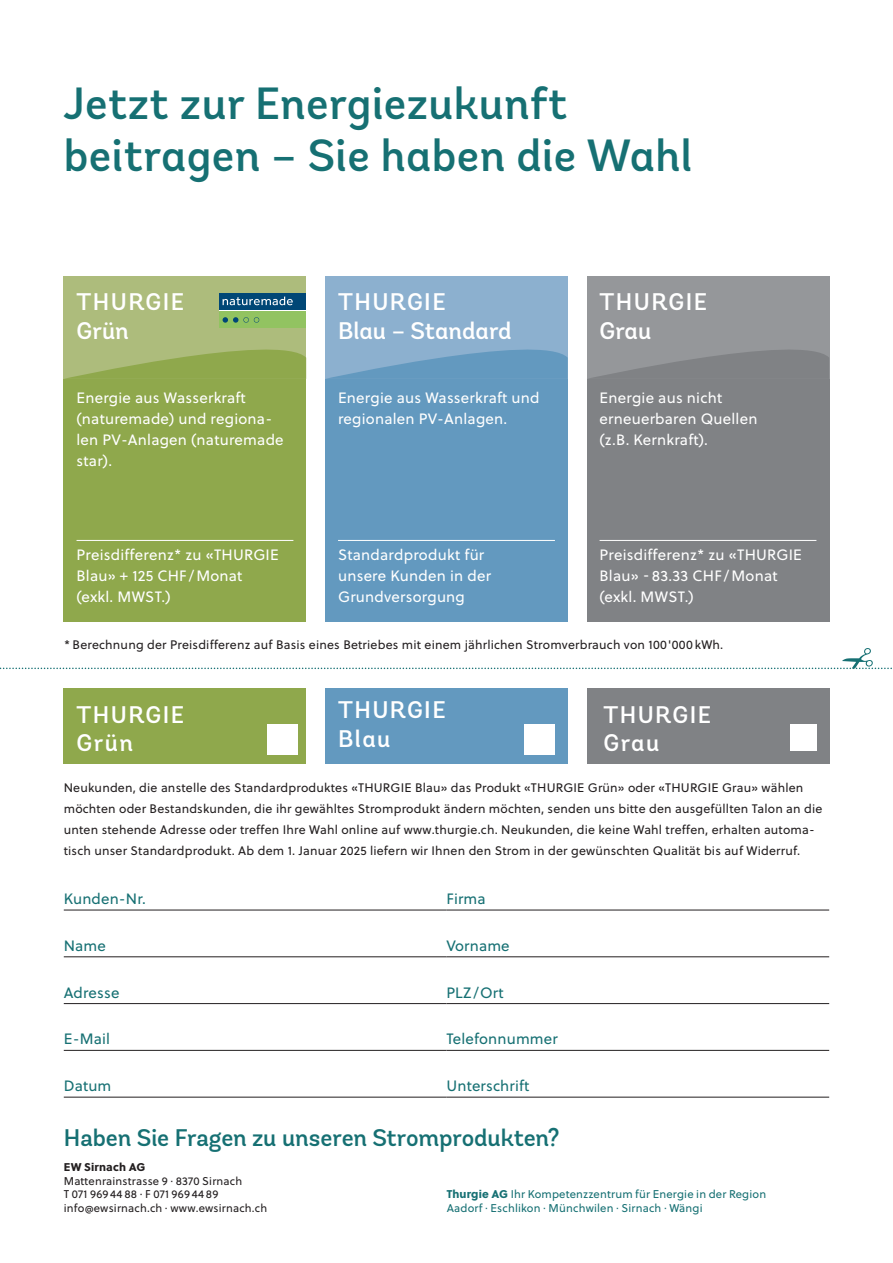
<style>
.page{position:relative;width:893px;height:1263px;background:#fff}
.page>*{position:absolute;margin:0;border:0;box-sizing:border-box;transform-origin:0 0}
.Titel_blau{font:500 45px/52.5px "Andes";letter-spacing:.01em;color:#167073}
.t1{font:500 24px "Andes";letter-spacing:.06em;color:#fff}
.Call_to_action_U4{font:500 24px "Andes";letter-spacing:-.01em;color:#167073}
.t2{font:500 24px "Andes";color:#fff}
.Lauftext_weiss{font:15px/21px "Soleil";letter-spacing:.015em;color:#fff}
.Tabelle_8_25Pt_Schwarz{font:15px "Soleil";letter-spacing:.01em;color:#167073}
.Lauftext_schwarz{font:12.3px/21px "Soleil";letter-spacing:.015em;color:#231f20}
.Fuss_grün{font:11.25px/13.5px "Soleil";letter-spacing:.015em;color:#167073}
.Fuss_schwarz{font:11.25px "Soleil";letter-spacing:.015em;color:#231f20}
.Fuss_schwarz-2{font:11.25px "Soleil Xb";letter-spacing:.015em;color:#231f20}
.s1{font-family:"Soleil Xb"}
</style>
<div class="page">
<div style="left:325px;top:276px;width:243px;height:116px;background:#8cb0cf"></div>
<div style="left:64px;top:276px;width:242px;height:116px;background:#adbc7c"></div>
<div style="left:587px;top:276px;width:242px;height:116px;background:#95979a"></div>
<div style="left:64px;top:689px;width:242px;height:75px;background:#8fa84c"></div>
<div style="left:587px;top:688px;width:243px;height:76px;background:#808285"></div>
<svg style="left:0;top:648px;width:892px;height:21px"></svg>
<div style="left:325px;top:688px;width:243px;height:76px;background:#6399bf"></div>
<div style="left:267px;top:725px;width:30px;height:30px;background:#fff"></div>
<div style="left:790px;top:725px;width:26px;height:26px;background:#fff"></div>
<div style="left:525px;top:725px;width:30px;height:30px;background:#fff"></div>
<div style="left:64px;top:379px;width:242px;height:242px;background:#8fa84c"></div>
<div style="left:325px;top:379px;width:243px;height:242px;background:#6399bf"></div>
<div style="left:587px;top:379px;width:242px;height:242px;background:#808285"></div>
<svg style="left:65px;top:349px;width:241px;height:30px"></svg>
<svg style="left:326px;top:349px;width:242px;height:30px"></svg>
<svg style="left:589px;top:350px;width:240px;height:29px"></svg>
<hr style="left:77px;top:540px;width:216px;height:1px;background:#fff">
<hr style="left:338px;top:540px;width:217px;height:1px;background:#fff">
<hr style="left:600px;top:540px;width:216px;height:1px;background:#fff">
<div style="left:219px;top:293px;width:87px;height:35px;background:linear-gradient(to right,#92c361,#92c361)"></div>
<div style="left:219px;top:294px;width:87px;height:16px;background:#004776"></div>
<div style="left:219px;top:312px;width:87px;height:16px;background:#92c361"></div>
<svg style="left:223px;top:317px;width:36px;height:6px"></svg>
<svg style="left:223px;top:296px;width:70px;height:9px"></svg>
<hr style="left:64px;top:910px;width:382px;height:1px;background:#231f20">
<hr style="left:446px;top:910px;width:383px;height:1px;background:#231f20">
<hr style="left:64px;top:956px;width:382px;height:1px;background:#231f20">
<hr style="left:446px;top:956px;width:383px;height:1px;background:#231f20">
<hr style="left:64px;top:1003px;width:382px;height:1px;background:#231f20">
<hr style="left:446px;top:1003px;width:383px;height:1px;background:#231f20">
<hr style="left:64px;top:1050px;width:382px;height:1px;background:#231f20">
<hr style="left:446px;top:1050px;width:383px;height:1px;background:#231f20">
<hr style="left:64px;top:1097px;width:382px;height:1px;background:#231f20">
<hr style="left:446px;top:1097px;width:383px;height:1px;background:#231f20">
<p class="Titel_blau" style="left:64px;top:78px;width:630px">Jetzt zur Energiezukunft beitragen – Sie haben die Wahl</p>
<p class="t1" style="left:77px;top:287px;width:109px">THURGIE</p>
<p class="t1" style="left:77px;top:316px;width:54px">Grün</p>
<p class="Lauftext_weiss" style="left:77px;top:387px;width:209px">Energie aus Wasserkraft (naturemade) und regiona&shy;len PV-Anlagen (naturemade star).</p>
<p class="t1" style="left:338px;top:287px;width:109px">THURGIE</p>
<p class="t2" style="left:338px;top:316px;width:175px">Blau – Standard</p>
<p class="Lauftext_weiss" style="left:338px;top:387px;width:203px">Energie aus Wasserkraft und regionalen PV-Anlagen.</p>
<p class="t1" style="left:600px;top:287px;width:109px">THURGIE</p>
<p class="t1" style="left:600px;top:316px;width:53px">Grau</p>
<p class="Lauftext_weiss" style="left:600px;top:387px;width:124px">Energie aus nicht</p>
<p class="Lauftext_weiss" style="left:600px;top:408px;width:159px">erneuerbaren Quellen</p>
<p class="Lauftext_weiss" style="left:600px;top:429px;width:110px">(z.B. Kernkraft).</p>
<p class="Lauftext_weiss" style="left:600px;top:544px;width:204px">Preisdifferenz* zu «THURGIE<br>Blau» -83.33 CHF /Monat</p>
<p class="Lauftext_weiss" style="left:600px;top:586px;width:96px">(exkl. MWST.)</p>
<p class="Lauftext_schwarz" style="left:64px;top:634px;width:661px">* Berechnung der Preisdifferenz auf Basis eines Betriebes mit einem jährlichen Stromverbrauch von 100'000 kWh.</p>
<p class="Lauftext_weiss" style="left:77px;top:544px;width:204px">Preisdifferenz* zu «THURGIE<br>Blau» + 125 CHF /Monat</p>
<p class="Lauftext_weiss" style="left:77px;top:586px;width:96px">(exkl. MWST.)</p>
<p class="Lauftext_weiss" style="left:338px;top:544px;width:148px">Standardprodukt für</p>
<p class="Lauftext_weiss" style="left:338px;top:565px;width:154px">unsere Kunden in der</p>
<p class="Lauftext_weiss" style="left:338px;top:586px;width:128px">Grundversorgung</p>
<p class="t1" style="left:338px;top:695px;width:109px">THURGIE</p>
<p class="t1" style="left:338px;top:724px;width:54px">Blau</p>
<p class="Lauftext_schwarz" style="left:64px;top:776px;width:760px">Neukunden, die anstelle des Standardproduktes «THURGIE Blau» das Produkt «THURGIE Grün» oder «THURGIE Grau» wählen möchten oder Bestandskunden, die ihr gewähltes Stromprodukt ändern möchten, senden uns bitte den ausgefüllten Talon an die unten stehende Adresse oder treffen Ihre Wahl online auf www.thurgie.ch. Neukunden, die keine Wahl treffen, erhalten automa&shy;tisch unser Standardprodukt. Ab dem 1. Januar 2025 liefern wir Ihnen den Strom in der gewünschten Qualität bis auf Widerruf.</p>
<p class="t1" style="left:603px;top:699px;width:109px">THURGIE</p>
<p class="t1" style="left:603px;top:728px;width:58px">Grau</p>
<p class="t1" style="left:77px;top:700px;width:109px">THURGIE</p>
<p class="t1" style="left:77px;top:728px;width:58px">Grün</p>
<p class="Tabelle_8_25Pt_Schwarz" style="left:64px;top:888px;width:84px">Kunden-Nr.</p>
<p class="Tabelle_8_25Pt_Schwarz" style="left:446px;top:888px;width:41px">Firma</p>
<p class="Tabelle_8_25Pt_Schwarz" style="left:64px;top:934px;width:44px">Name</p>
<p class="Tabelle_8_25Pt_Schwarz" style="left:446px;top:934px;width:65px">Vorname</p>
<p class="Tabelle_8_25Pt_Schwarz" style="left:64px;top:981px;width:57px">Adresse</p>
<p class="Tabelle_8_25Pt_Schwarz" style="left:446px;top:981px;width:59px">PLZ / Ort</p>
<p class="Tabelle_8_25Pt_Schwarz" style="left:64px;top:1028px;width:48px">E-Mail</p>
<p class="Tabelle_8_25Pt_Schwarz" style="left:446px;top:1028px;width:113px">Telefonnummer</p>
<p class="Tabelle_8_25Pt_Schwarz" style="left:64px;top:1075px;width:49px">Datum</p>
<p class="Tabelle_8_25Pt_Schwarz" style="left:446px;top:1075px;width:84px">Unterschrift</p>
<p class="Call_to_action_U4" style="left:64px;top:1123px;width:497px">Haben Sie Fragen zu unseren Stromprodukten?</p>
<p class="Fuss_schwarz-2" style="left:64px;top:1158px;width:83px">EW Sirnach AG</p>
<p class="Fuss_schwarz" style="left:64px;top:1173px;width:180px">Mattenrainstrasse 9 · 8370 Sirnach</p>
<p class="Fuss_schwarz" style="left:64px;top:1186px;width:156px">T 071 969 44 88 · F 071 969 44 89</p>
<p class="Fuss_schwarz" style="left:64px;top:1200px;width:205px">info@ewsirnach.ch · www.ewsirnach.ch</p>
<p class="Fuss_grün" style="left:447px;top:1187px;width:321px"><span class="s1">Thurgie AG</span> Ihr Kompetenzzentrum für Energie in der Region<br>Aadorf · Eschlikon · Münchwilen · Sirnach · Wängi</p>
</div>
